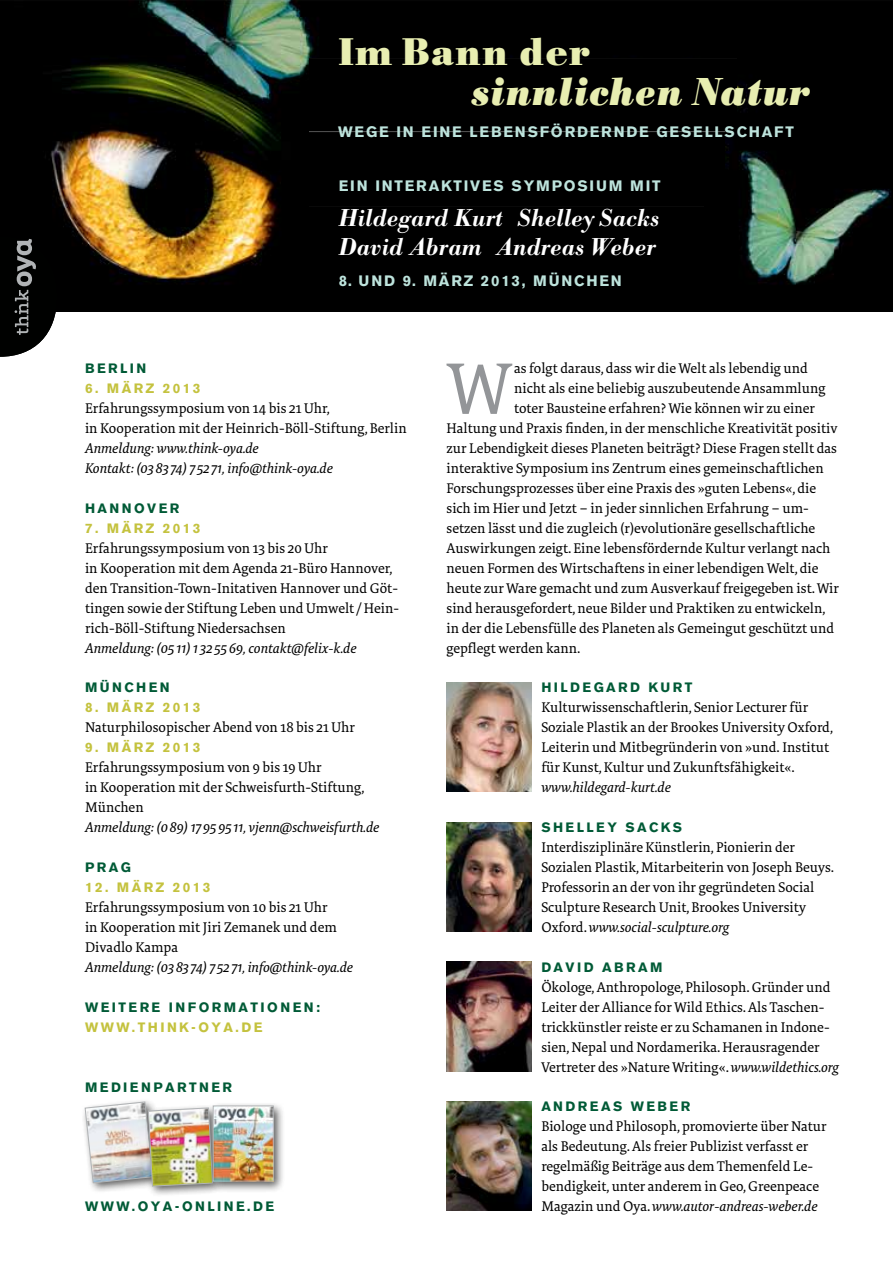
<style>
.page{position:relative;width:893px;height:1263px;background:#fff}
.page>*{position:absolute;margin:0;border:0;box-sizing:border-box;transform-origin:0 0}
.t1{font:73.95px "Tundra Pro";color:#939598}
.t2{font:38.25px "Bodoni Bert Exp BQ Bold Italic Os F";letter-spacing:.04em;color:#e8eeb1}
.t3{font:37.95px "Bodoni Bert Exp BQ Bold Os F";letter-spacing:.04em;color:#e8eeb1}
.t4{font:24px/28.8px "Bodoni Bert Exp BQ Medium Italic Os F";color:#fff}
.t5{font:700 15px "Akzidenz Grotesk BQ";letter-spacing:.12em;color:#bde3dc}
.t6{font:14.4px/20px "Tundra Pro";color:#000}
.t7{font:italic 14.4px/20px "Tundra Pro";color:#000}
.t8{font:700 13.5px "Akzidenz Grotesk BQ";letter-spacing:.18em;color:#005a36}
.t9{font:700 13.5px "Akzidenz Grotesk BQ";letter-spacing:.18em;color:#c4c23e}
.s1{font-style:italic}
</style>
<div class="page">
<img style="left:14px;top:0;width:879px;height:311px">
<div style="left:309px;top:59px;width:428px;height:66px;background:#000"></div>
<div style="left:309px;top:132px;width:415px;height:69px;background:#000"></div>
<div style="left:309px;top:207px;width:395px;height:66px;background:#000"></div>
<img style="left:446px;top:682px;width:86px;height:110px">
<img style="left:446px;top:822px;width:86px;height:109px">
<img style="left:446px;top:962px;width:86px;height:109px">
<img style="left:446px;top:1102px;width:86px;height:109px">
<svg style="left:0;top:236px;width:57px;height:121px;background:#282929"></svg>
<div style="left:81px;top:1098px;width:83px;height:96px;background:#000;opacity:.65"></div>
<div style="left:144px;top:1103px;width:80px;height:94px;background:#000;opacity:.65"></div>
<img style="left:85px;top:1102px;width:123px;height:84px">
<div style="left:208px;top:1101px;width:77px;height:92px;background:#000;opacity:.65"></div>
<img style="left:215px;top:1108px;width:56px;height:71px">
<div style="left:213px;top:1106px;width:60px;height:75px;border:1px solid #b1b4b6"></div>
<h3 class="t3" style="left:339px;top:29px;width:252px">Im Bann der</h3>
<h2 class="t2" style="left:472px;top:68px;width:339px">sinnlichen Natur</h2>
<p class="t5" style="left:338px;top:123px;width:457px">WEGE IN EINE LEBENS-FÖRDERNDE GESELLSCHAFT</p>
<p class="t5" style="left:339px;top:177px;width:323px">EIN INTERAKTIVES SYMPOSIUM MIT</p>
<h3 class="t4" style="left:339px;top:204px;width:323px">Hildegard Kurt Shelley Sacks<br>David Abram Andreas Weber</h3>
<p class="t5" style="left:339px;top:272px;width:285px">8. UND 9. MÄRZ 2013, MÜNCHEN</p>
<p class="t8" style="left:85px;top:361px;width:63px">BERLIN</p>
<p class="t9" style="left:85px;top:381px;width:117px">6. M ÄRZ 2013</p>
<p class="t6" style="left:85px;top:399px;width:323px">Erfahrungssymposium von 14 bis 21 Uhr,<br>in Kooperation mit der Heinrich-Böll-Stiftung, Berlin</p>
<p class="t7" style="left:85px;top:438px;width:249px">Anmeldung: www.think-oya.de<br>Kontakt: (03 83 74) 7 52 71, info@think-oya.de</p>
<p class="t8" style="left:85px;top:500px;width:96px">HANNOVER</p>
<p class="t9" style="left:85px;top:520px;width:117px">7. M ÄRZ 2013</p>
<p class="t6" style="left:85px;top:538px;width:315px">Erfahrungssymposium von 13 bis 20 Uhr<br>in Kooperation mit dem Agenda 21-Büro Hannover, den Transition-Town-Initativen Hannover und Göt&shy;tingen sowie der Stiftung Leben und Umwelt/Hein&shy;rich-Böll-Stiftung Niedersachsen</p>
<p class="t7" style="left:85px;top:638px;width:273px">Anmeldung: (05 11) 1 32 55 69, contakt@felix-k.de</p>
<p class="t8" style="left:85px;top:680px;width:86px">M ÜNCH EN</p>
<p class="t9" style="left:85px;top:700px;width:117px">8. M ÄRZ 2013</p>
<p class="t6" style="left:85px;top:718px;width:271px">Naturphilosopischer Abend von 18 bis 21 Uhr</p>
<p class="t9" style="left:85px;top:740px;width:117px">9. M ÄRZ 2013</p>
<p class="t6" style="left:85px;top:758px;width:281px">Erfahrungssymposium von 9 bis 19 Uhr<br>in Kooperation mit der Schweisfurth-Stiftung,<br>München</p>
<p class="t7" style="left:85px;top:817px;width:296px">Anmeldung: (089) 17 95 95 11, vjenn@schweisfurth.de</p>
<p class="t8" style="left:85px;top:859px;width:47px">PRAG</p>
<p class="t9" style="left:85px;top:879px;width:127px">12. M ÄRZ 2013</p>
<p class="t6" style="left:85px;top:897px;width:253px">Erfahrungssymposium von 10 bis 21 Uhr in Kooperation mit Jiri Zemanek und dem<br>Divadlo Kampa</p>
<p class="t7" style="left:85px;top:957px;width:269px">Anmeldung: (03 83 74) 7 52 71, info@think-oya.de</p>
<p class="t8" style="left:85px;top:999px;width:236px">WEITERE I NFORMATIONEN:</p>
<p class="t9" style="left:85px;top:1019px;width:16px">WWW</p>
<p class="t9" style="left:132px;top:1019px;width:132px">.TH INK-OYA.DE</p>
<p class="t8" style="left:85px;top:1079px;width:149px">M EDIENPARTNER</p>
<p class="t8" style="left:85px;top:1199px;width:16px">WWW</p>
<p class="t8" style="left:132px;top:1199px;width:144px">.OYA-ONLINE.DE</p>
<h1 class="t1" style="left:448px;top:343px;width:64px">W</h1>
<p class="t6" style="left:514px;top:359px;width:295px">as folgt daraus, dass wir die Welt als lebendig und</p>
<p class="t6" style="left:514px;top:379px;width:313px">nicht als eine beliebig auszubeutende Ansammlung</p>
<p class="t6" style="left:514px;top:399px;width:302px">toter Bausteine erfahren? Wie können wir zu einer</p>
<p class="t6" style="left:446px;top:419px;width:393px">Haltung und Praxis finden, in der menschliche Kreativität positiv</p>
<p class="t6" style="left:446px;top:438px;width:392px">zur Lebendigkeit dieses Planeten beiträgt? Diese Fragen stellt das</p>
<p class="t6" style="left:446px;top:458px;width:379px">interaktive Symposium ins Zentrum eines gemeinschaftlichen</p>
<p class="t6" style="left:446px;top:478px;width:371px">Forschungsprozesses über eine Praxis des »guten Lebens«, die</p>
<p class="t6" style="left:446px;top:498px;width:364px">sich im Hier und Jetzt – in jeder sinnlichen Erfahrung – um-</p>
<p class="t6" style="left:446px;top:518px;width:370px">setzen lässt und die zugleich (r)evolutionäre gesellschaftliche</p>
<p class="t6" style="left:446px;top:538px;width:385px">Auswirkungen zeigt. Eine lebensfördernde Kultur verlangt nach</p>
<p class="t6" style="left:446px;top:558px;width:373px">neuen Formen des Wirtschaftens in einer lebendigen Welt, die</p>
<p class="t6" style="left:446px;top:578px;width:394px">heute zur Ware gemacht und zum Ausverkauf freigegeben ist. Wir</p>
<p class="t6" style="left:446px;top:598px;width:381px">sind herausgefordert, neue Bilder und Praktiken zu entwickeln,</p>
<p class="t6" style="left:446px;top:618px;width:389px">in der die Lebensfülle des Planeten als Gemeingut geschützt und</p>
<p class="t6" style="left:446px;top:638px;width:135px">gepflegt werden kann.</p>
<p class="t8" style="left:541px;top:680px;width:153px">HILDEGARD KURT</p>
<p class="t6" style="left:541px;top:698px;width:293px">Kulturwissenschaftlerin, Senior Lecturer für Soziale Plastik an der Brookes University Oxford, Leiterin und Mitbegründerin von »und. Institut für Kunst, Kultur und Zukunftsfähigkeit«.</p>
<p class="t7" style="left:541px;top:777px;width:131px">www.hildegard-kurt.de</p>
<p class="t8" style="left:541px;top:820px;width:131px">SH ELLEY SACKS</p>
<p class="t6" style="left:541px;top:837px;width:294px">Interdisziplinäre Künstlerin, Pionierin der Sozialen Plastik, Mitarbeiterin von Joseph Beuys.<br>Professorin an der von ihr gegründeten Social Sculpture Research Unit, Brookes University Oxford. <span class="s1">www.social-sculpture.org</span></p>
<p class="t8" style="left:541px;top:959px;width:123px">DAVID ABRAM</p>
<p class="t6" style="left:541px;top:977px;width:299px">Ökologe, Anthropologe, Philosoph. Gründer und Leiter der Alliance for Wild Ethics. Als Taschen&shy;trickkünstler reiste er zu Schamanen in Indone&shy;sien, Nepal und Nordamerika. Herausragender Vertreter des »Nature Writing«. <span class="s1">www.wildethics.org</span></p>
<p class="t8" style="left:541px;top:1099px;width:150px">ANDREAS WEBER</p>
<p class="t6" style="left:541px;top:1117px;width:287px">Biologe und Philosoph, promovierte über Natur als Bedeutung. Als freier Publizist verfasst er regelmäßig Beiträge aus dem Themenfeld Le&shy;bendigkeit, unter anderem in Geo, Greenpeace Magazin und Oya. <span class="s1">www.autor-andreas-weber.de</span></p>
</div>
